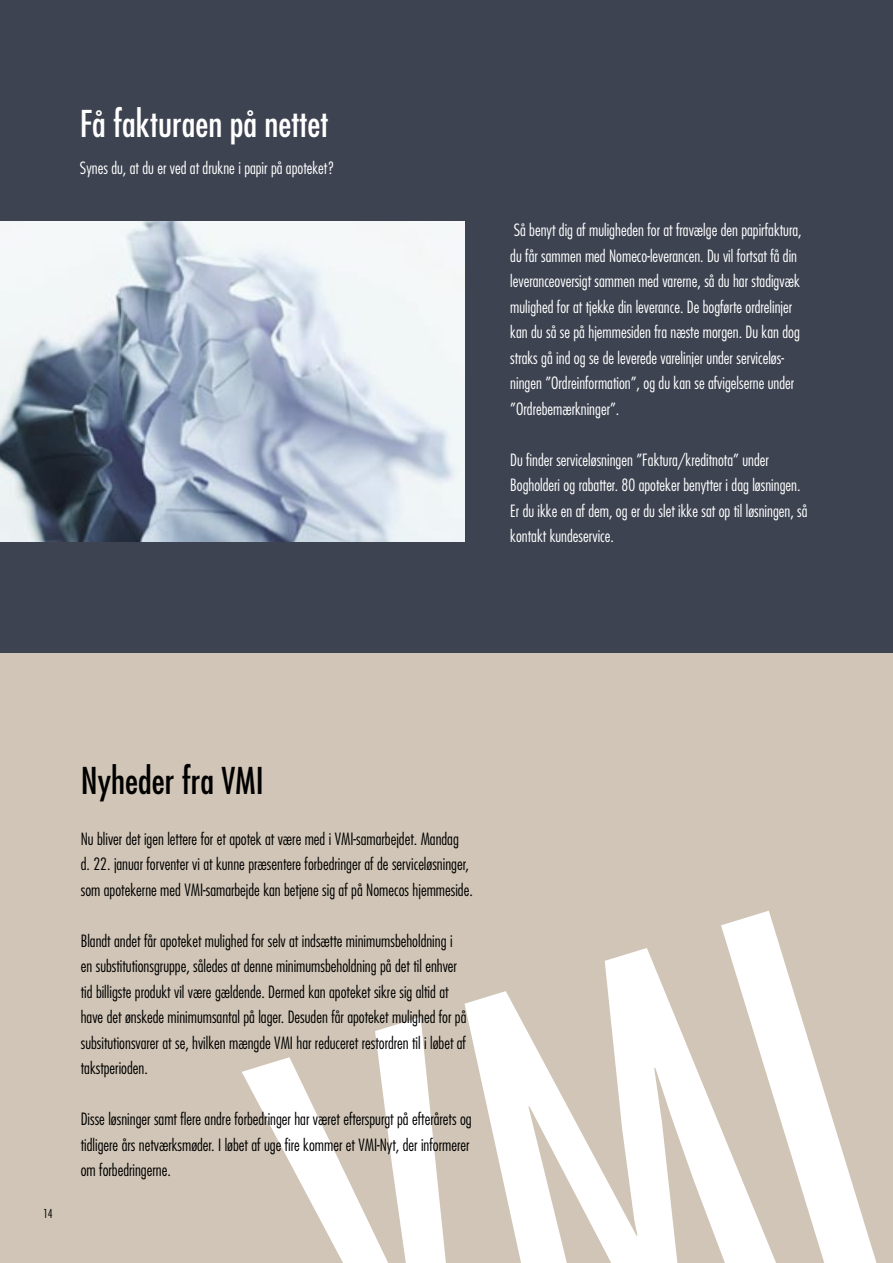
<style>
.page{position:relative;width:893px;height:1263px;background:#fff}
.page>*{position:absolute;margin:0;border:0;box-sizing:border-box;transform-origin:0 0}
.Info_tekst{font:condensed 36px "Futura";color:#fff}
.Info_tekst-2{font:condensed 36px "Futura";color:#000}
.Info_tekst-3{font:300 condensed 16.5px/25.5px "Futura";color:#000}
.Info_tekst-4{font:300 condensed 16.5px/25.5px "Futura";color:#fff}
.t1{font:300 condensed 12px "Futura";color:#000}
</style>
<div class="page">
<div style="left:0;top:633px;width:893px;height:630px;background:#d0c5b6"></div>
<div style="left:0;top:0;width:893px;height:653px;background:#3d4350"></div>
<img style="left:0;top:221px;width:464px;height:320px">
<p class="Info_tekst" style="left:80px;top:102px;width:250px">Få fakturaen på nettet</p>
<p class="Info_tekst-4" style="left:80px;top:155px;width:256px">Synes du, at du er ved at drukne i papir på apoteket?</p>
<p class="Info_tekst-4" style="left:510px;top:217px;width:293px">Så benyt dig af muligheden for at fravælge den papirfaktura, du får sammen med Nomeco-leverancen. Du vil fortsat få din leveranceoversigt sammen med varerne, så du har stadigvæk mulighed for at tjekke din leverance. De bogførte ordrelinjer kan du så se på hjemmesiden fra næste morgen. Du kan dog straks gå ind og se de leverede varelinjer under serviceløs&shy;ningen ”Ordreinformation”, og du kan se afvigelserne under ”Ordrebemærkninger”.</p>
<p class="Info_tekst-4" style="left:510px;top:447px;width:299px">Du finder serviceløsningen ”Faktura/kreditnota” under Bogholderi og rabatter. 80 apoteker benytter i dag løsningen.<br>Er du ikke en af dem, og er du slet ikke sat op til løsningen, så kontakt kundeservice.</p>
<p class="t1" style="left:43px;top:1207px;width:11px">14</p>
<p class="t1" style="left:43px;top:1215px;width:11px">14</p>
<p class="Info_tekst-2" style="left:81px;top:759px;width:184px">Nyheder fra VMI</p>
<p class="Info_tekst-3" style="left:81px;top:826px;width:393px">Nu bliver det igen lettere for et apotek at være med i VMI-samarbejdet. Mandag<br>d. 22. januar forventer vi at kunne præsentere forbedringer af de serviceløsninger, som apotekerne med VMI-samarbejde kan betjene sig af på Nomecos hjemmeside.</p>
<p class="Info_tekst-3" style="left:81px;top:928px;width:387px">Blandt andet får apoteket mulighed for selv at indsætte minimumsbeholdning i en substitutionsgruppe, således at denne minimumsbeholdning på det til enhver tid billigste produkt vil være gældende. Dermed kan apoteket sikre sig altid at have det ønskede minimumsantal på lager. Desuden får apoteket mulighed for på subsitutionsvarer at se, hvilken mængde VMI har reduceret restordren til i løbet af takstperioden.</p>
<p class="Info_tekst-3" style="left:81px;top:1106px;width:392px">Disse løsninger samt flere andre forbedringer har været efterspurgt på efterårets og tidligere års netværksmøder. I løbet af uge fire kommer et VMI-Nyt, der informerer om forbedringerne.</p>
</div>
